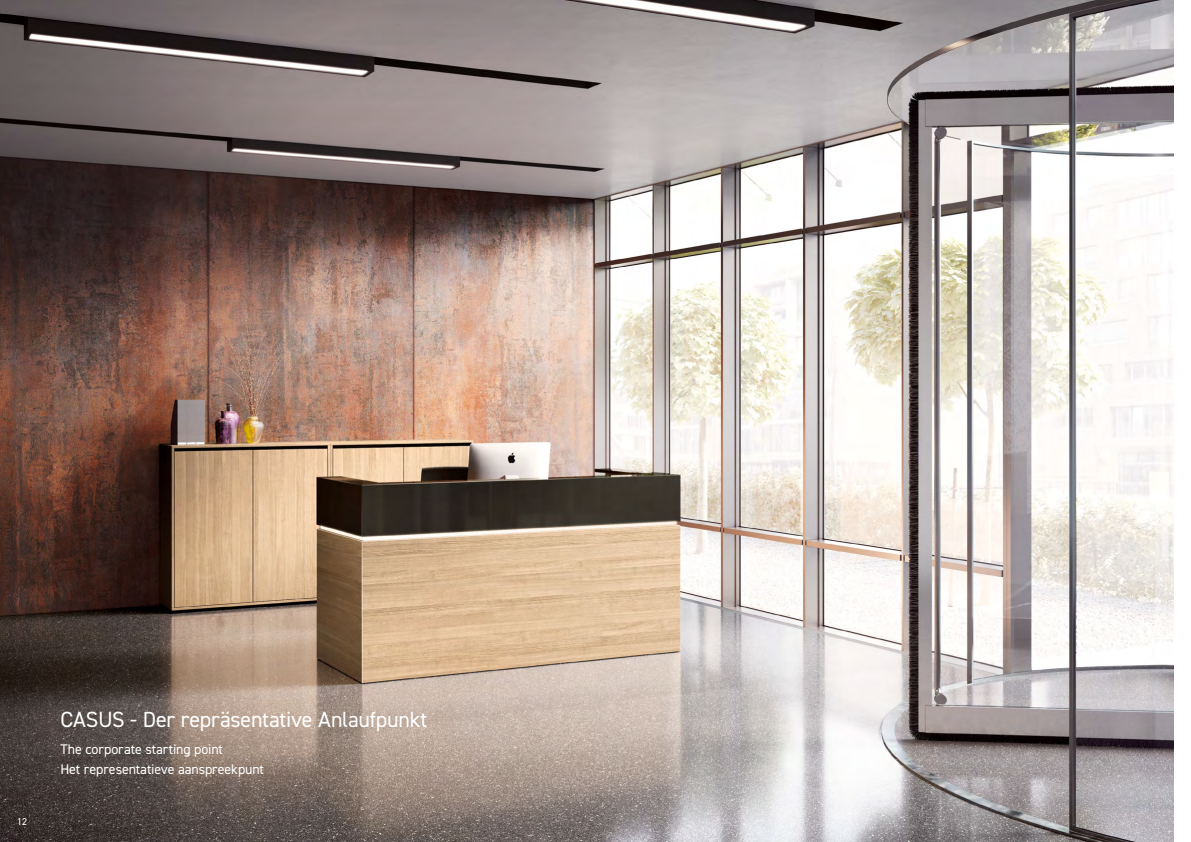
<style>
.page{position:relative;width:1191px;height:842px;background:#fff}
.page>*{position:absolute;margin:0;border:0;box-sizing:border-box;transform-origin:0 0}
.t1{font:22px "DIN2014";letter-spacing:-.01em;color:#fff}
.t2{font:14px/20px "DIN2014";letter-spacing:-.01em;color:#fff}
.t3{font:10px "DIN2014";color:#fff}
</style>
<div class="page">
<img style="left:0;top:0;width:1174px;height:842px">
<p class="t3" style="left:17px;top:815px;width:11px">12</p>
<h1 class="t1" style="left:60px;top:706px;width:368px">CASUS - Der repräsentative Anlaufpunkt</h1>
<p class="t2" style="left:60px;top:739px;width:205px">The corporate starting point<br>Het representatieve aanspreekpunt</p>
</div>
